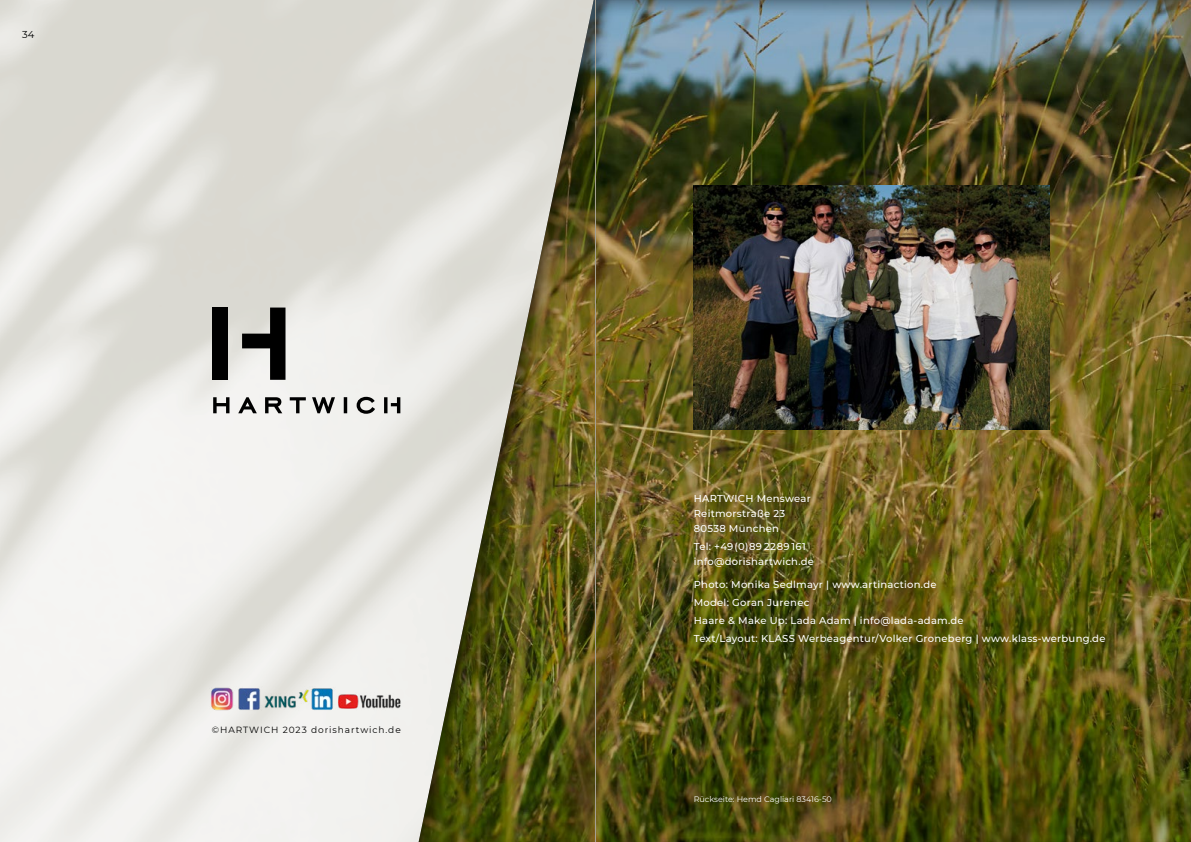
<style>
.page{position:relative;width:1191px;height:842px;background:#fff}
.page>*{position:absolute;margin:0;border:0;box-sizing:border-box;transform-origin:0 0}
.t1{font:500 10px/15px "Montserrat";letter-spacing:.025em;color:#fff}
.t2{font:10px "Montserrat";color:#000}
.t3{font:9px "Montserrat";letter-spacing:.105em;color:#000}
.t4{font:8px "Montserrat";color:#fff}
</style>
<div class="page">
<img style="left:0;top:0;width:407px;height:842px">
<div style="left:407px;top:0;width:784px;height:842px;background:#000;opacity:.75"></div>
<svg style="left:213px;top:397px;width:187px;height:17px"></svg>
<div style="left:212px;top:308px;width:15px;height:72px;background:#000"></div>
<svg style="left:242px;top:308px;width:43px;height:72px"></svg>
<img style="left:210px;top:686px;width:192px;height:26px">
<img style="left:694px;top:185px;width:355px;height:245px">
<hr style="left:595px;top:0;width:1px;height:842px;background:#a4a093">
<p class="t2" style="left:22px;top:28px;width:14px">34</p>
<p class="t3" style="left:212px;top:724px;width:190px">©HARTWICH 2023 dorishartwich.de</p>
<p class="t1" style="left:694px;top:491px;width:118px">HARTWICH Menswear<br>Reitmorstraße 23<br>80538 München</p>
<p class="t1" style="left:694px;top:539px;width:122px">Tel: +49(0)89 2289 161 info@dorishartwich.de</p>
<p class="t1" style="left:694px;top:575px;width:413px;line-height:18px">Photo: Monika Sedlmayr | www.artinaction.de<br>Model: Goran Jurenec<br>Haare &amp; Make Up: Lada Adam | info@lada-adam.de<br>Text/Layout: KLASS Werbeagentur/Volker Groneberg | www.klass-werbung.de</p>
<p class="t4" style="left:694px;top:793px;width:139px">Rückseite: Hemd Cagliari 83416-50</p>
</div>
